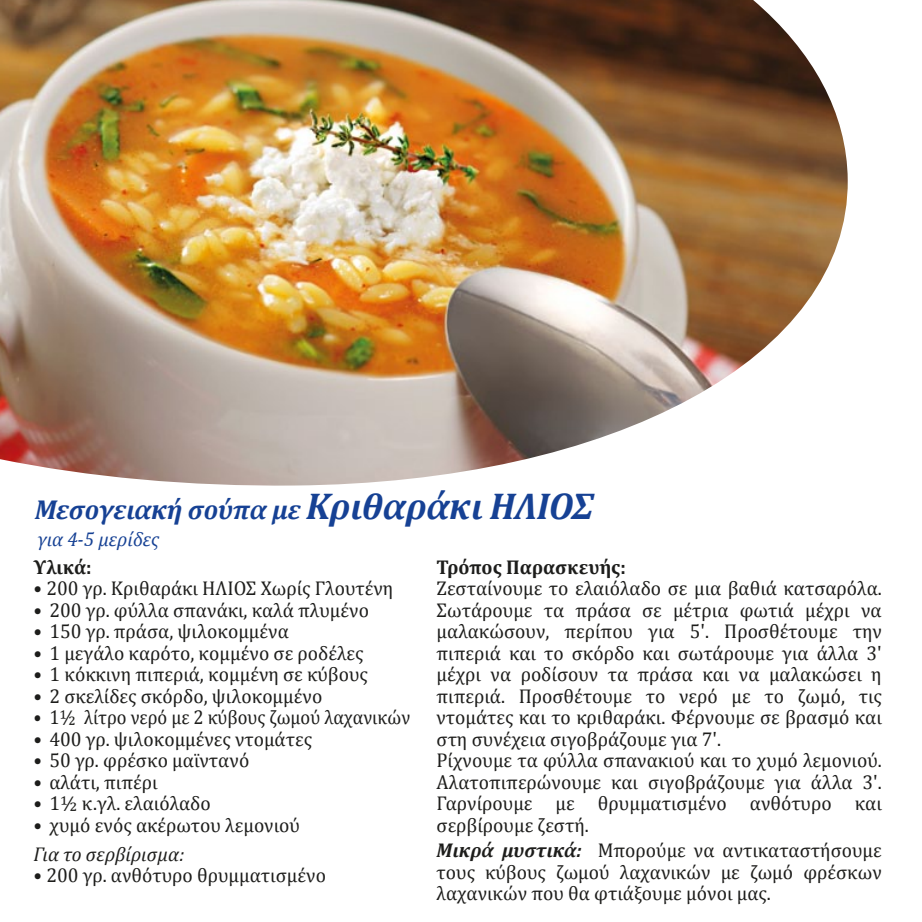
<style>
.page{position:relative;width:922px;height:922px;background:#fff}
.page>*{position:absolute;margin:0;border:0;box-sizing:border-box;transform-origin:0 0}
.t1{font:italic 700 27.5px "Cambria";letter-spacing:-.01em;color:#164194}
.t2{font:20px/21.5px "Cambria";color:#1d1d1b}
.t3{font:20px "Cambria";color:#1d1d1b;scale:.92 1}
.t4{font:700 20px "Cambria";color:#1d1d1b}
.t5{font:italic 20px "Cambria";color:#1d1d1b}
.t6{font:italic 20px "Cambria";color:#164194}
.s1{font-size:37.5px}
.s2{font-weight:700;font-style:italic}
</style>
<div class="page">
<img style="left:0;top:0;width:848px;height:486px">
<h1 class="t1" style="left:35px;top:489px;width:560px">Μεσογειακή σούπα με <span class="s1">Κριθαράκι ΗΛΙΟΣ</span></h1>
<p class="t4" style="left:33px;top:552px;width:60px">Υλικά:</p>
<p class="t2" style="left:33px;top:577px;width:361px">• 200 γρ. Κριθαράκι ΗΛΙΟΣ Χωρίς Γλουτένη</p>
<p class="t2" style="left:33px;top:599px;width:337px">• 200 γρ. φύλλα σπανάκι, καλά πλυμένο</p>
<p class="t2" style="left:33px;top:620px;width:257px">• 150 γρ. πράσα, ψιλοκομμένα</p>
<p class="t2" style="left:33px;top:642px;width:331px">• 1 μεγάλο καρότο, κομμένο σε ροδέλες</p>
<p class="t2" style="left:33px;top:663px;width:336px">• 1 κόκκινη πιπεριά, κομμένη σε κύβους</p>
<p class="t2" style="left:33px;top:685px;width:290px">• 2 σκελίδες σκόρδο, ψιλοκομμένο</p>
<p class="t3" style="left:33px;top:705px;width:411px">• 1½ λίτρο νερό με 2 κύβους ζωμού λαχανικών</p>
<p class="t2" style="left:33px;top:728px;width:280px">• 400 γρ. ψιλοκομμένες ντομάτες</p>
<p class="t2" style="left:33px;top:749px;width:217px">• 50 γρ. φρέσκο μαϊντανό</p>
<p class="t2" style="left:33px;top:771px;width:125px">• αλάτι, πιπέρι</p>
<p class="t2" style="left:33px;top:792px;width:179px">• 1½ κ.γλ. ελαιόλαδο</p>
<p class="t2" style="left:33px;top:814px;width:268px">• χυμό ενός ακέρωτου λεμονιού</p>
<p class="t5" style="left:33px;top:839px;width:152px">Για το σερβίρισμα:</p>
<p class="t2" style="left:33px;top:864px;width:294px">• 200 γρ. ανθότυρο θρυμματισμένο</p>
<p class="t6" style="left:37px;top:525px;width:123px">για 4-5 μερίδες</p>
<p class="t4" style="left:436px;top:552px;width:191px">Τρόπος Παρασκευής:</p>
<p class="t2" style="left:436px;top:577px;width:446px">Ζεσταίνουμε το ελαιόλαδο σε μια βαθιά κατσαρόλα.<br>Σωτάρουμε τα πράσα σε μέτρια φωτιά μέχρι να μαλακώσουν, περίπου για 5'. Προσθέτουμε την πιπεριά και το σκόρδο και σωτάρουμε για άλλα 3' μέχρι να ροδίσουν τα πράσα και να μαλακώσει η πιπεριά. Προσθέτουμε το νερό με το ζωμό, τις ντομάτες και το κριθαράκι. Φέρνουμε σε βρασμό και στη συνέχεια σιγοβράζουμε για 7'.<br>Ρίχνουμε τα φύλλα σπανακιού και το χυμό λεμονιού.<br>Αλατοπιπερώνουμε και σιγοβράζουμε για άλλα 3'.<br>Γαρνίρουμε με θρυμματισμένο ανθότυρο και σερβίρουμε ζεστή.</p>
<p class="t2" style="left:436px;top:839px;width:446px;text-align:justify"><span class="s2">Μικρά μυστικά:</span> Μπορούμε να αντικαταστήσουμε τους κύβους ζωμού λαχανικών με ζωμό φρέσκων λαχανικών που θα φτιάξουμε μόνοι μας.</p>
</div>
